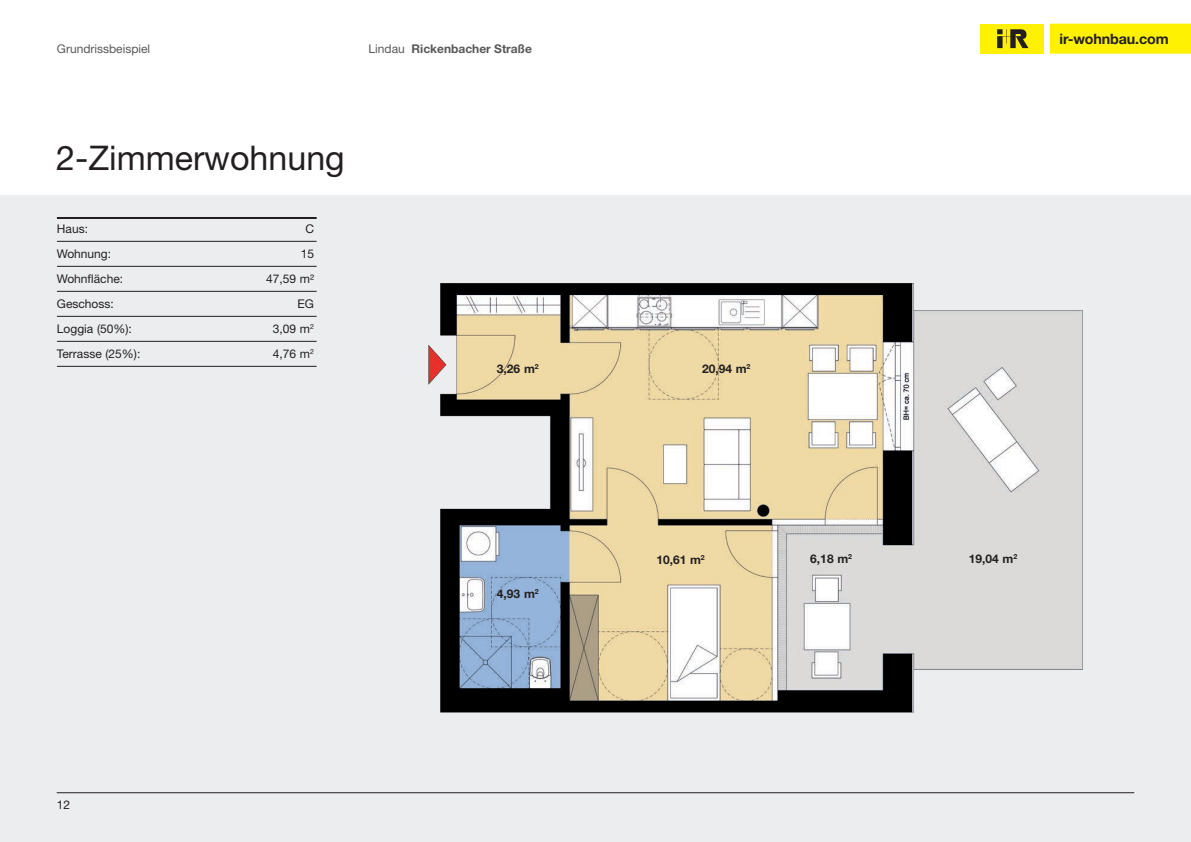
<style>
.page{position:relative;width:1191px;height:842px;background:#fff}
.page>*{position:absolute;margin:0;border:0;box-sizing:border-box;transform-origin:0 0}
.t1{font:34px "Helvetica Neue LT Std";color:#231f20}
.t2{font:700 14.3px "Helvetica Neue LT Std";letter-spacing:-.01em;color:#231f20}
.t3{font:12px "Helvetica Neue LT Std";color:#231f20}
.t4{font:700 12px "Helvetica Neue LT Std";color:#231f20}
.t5{font:700 12px "Helvetica Neue LT Std";color:#57585a}
.t6{font:12px "Helvetica Neue LT Std";color:#57585a}
.s1{font-weight:400}
</style>
<div class="page">
<div style="left:0;top:196px;width:1191px;height:646px;background:#ebedef"></div>
<hr style="left:57px;top:792px;width:1077px;height:1px;background:#231f20">
<hr style="left:57px;top:217px;width:260px;height:2px;background:#231f20">
<hr style="left:57px;top:241px;width:260px;height:1px;background:#231f20">
<hr style="left:57px;top:266px;width:260px;height:1px;background:#231f20">
<hr style="left:57px;top:291px;width:260px;height:1px;background:#231f20">
<hr style="left:57px;top:316px;width:260px;height:1px;background:#231f20">
<hr style="left:57px;top:341px;width:260px;height:1px;background:#231f20">
<hr style="left:57px;top:366px;width:260px;height:1px;background:#231f20">
<div style="left:1050px;top:24px;width:141px;height:29px;background:#fff101"></div>
<div style="left:979px;top:24px;width:64px;height:29px;background:#fff101"></div>
<svg style="left:997px;top:29px;width:31px;height:19px"></svg>
<img style="left:428px;top:283px;width:655px;height:430px">
<p class="t6" style="left:57px;top:41px;width:95px">Grundrissbeispiel</p>
<p class="t5" style="left:369px;top:41px;width:165px"><span class="s1">Lindau</span> Rickenbacher Straße</p>
<h1 class="t1" style="left:56px;top:137px;width:290px">2-Zimmerwohnung</h1>
<p class="t3" style="left:57px;top:221px;width:33px">Haus:</p>
<p class="t3" style="left:305px;top:221px;width:10px">C</p>
<p class="t3" style="left:57px;top:246px;width:56px">Wohnung:</p>
<p class="t3" style="left:301px;top:246px;width:15px">15</p>
<p class="t3" style="left:57px;top:271px;width:68px">Wohnfläche:</p>
<p class="t3" style="left:266px;top:271px;width:49px">47,59 m²</p>
<p class="t3" style="left:57px;top:296px;width:58px">Geschoss:</p>
<p class="t3" style="left:297px;top:296px;width:18px">EG</p>
<p class="t3" style="left:57px;top:321px;width:77px">Loggia (50%):</p>
<p class="t3" style="left:273px;top:321px;width:43px">3,09 m<sup>2</sup></p>
<p class="t3" style="left:57px;top:346px;width:85px">Terrasse (25%):</p>
<p class="t3" style="left:273px;top:346px;width:43px">4,76 m<sup>2</sup></p>
<p class="t4" style="left:497px;top:361px;width:43px">3,26 m<sup>2</sup></p>
<p class="t4" style="left:702px;top:361px;width:50px">20,94 m<sup>2</sup></p>
<p class="t2" style="left:1059px;top:30px;width:111px">ir-wohnbau.com</p>
<p class="t4" style="left:497px;top:587px;width:43px">4,93 m<sup>2</sup></p>
<p class="t4" style="left:656px;top:553px;width:50px">10,61 m<sup>2</sup></p>
<p class="t4" style="left:810px;top:551px;width:43px">6,18 m<sup>2</sup></p>
<p class="t4" style="left:968px;top:551px;width:50px">19,04 m<sup>2</sup></p>
<p class="t3" style="left:57px;top:797px;width:15px">12</p>
</div>
